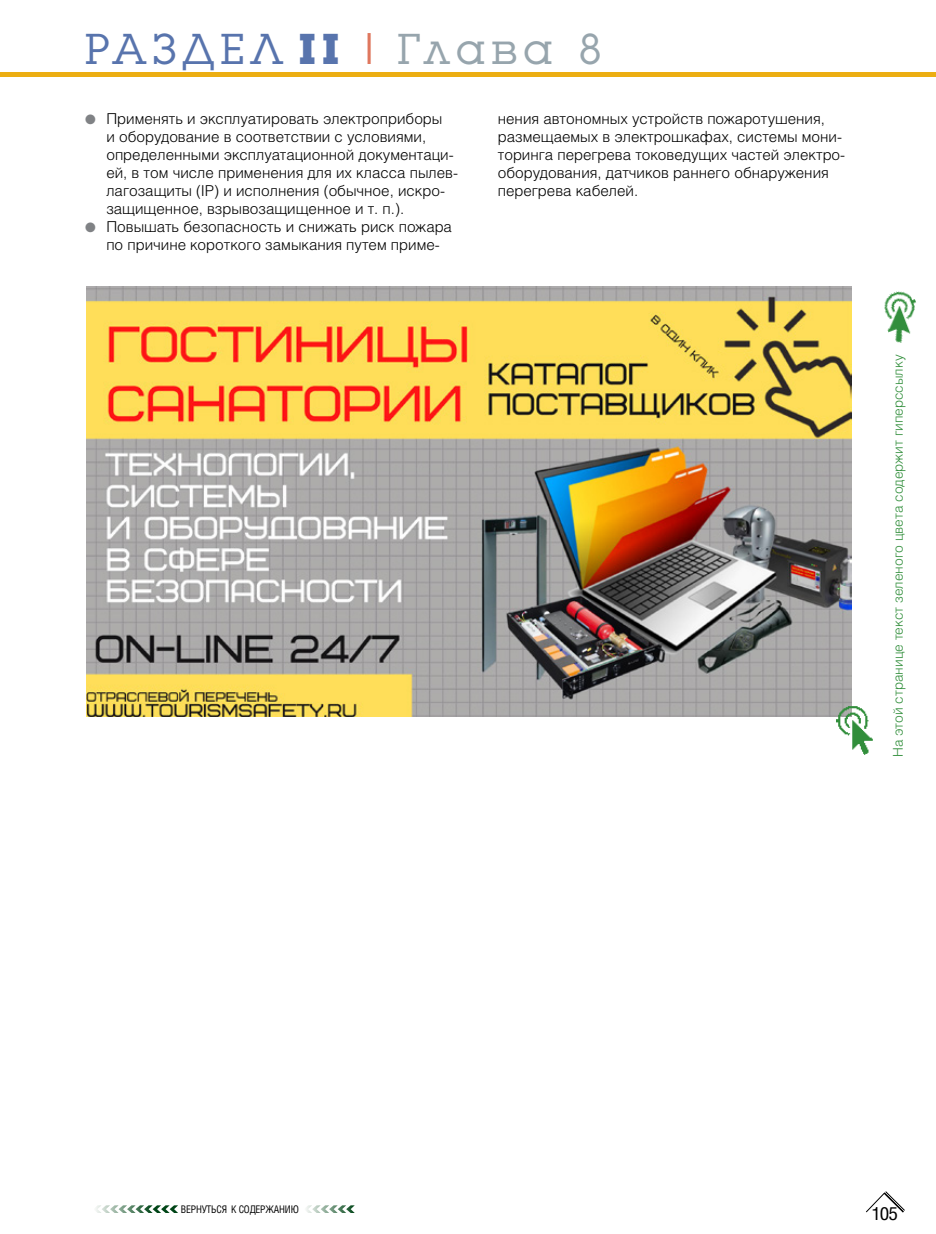
<style>
.page{position:relative;width:936px;height:1234px;background:#fff}
.page>*{position:absolute;margin:0;border:0;box-sizing:border-box;transform-origin:0 0}
.t1{font:300 45px "Luga C Lt";letter-spacing:.14em;color:#5874ad}
.t2{font:condensed 18px "Helios C Cn";color:#000;scale:1.1 1}
.t3{font:300 15px/18px "Helios C Lt";color:#000}
.t4{font:300 13.5px "Helios C Lt";color:#318e3b}
.t5{font:condensed 10.5px "Helios C Cn";letter-spacing:-.02em;color:#000;scale:.96 1}
.s1{font-family:"Luga C";font-weight:700}
.s2{color:#df775e}
.s3{color:#97a5ad}
.s4{color:#808285}
</style>
<div class="page">
<svg style="left:866px;top:1191px;width:39px;height:22px"></svg>
<svg style="left:306px;top:1205px;width:49px;height:7px"></svg>
<svg style="left:96px;top:1205px;width:82px;height:7px"></svg>
<img style="left:884px;top:291px;width:32px;height:52px">
<img style="left:87px;top:286px;width:763px;height:430px">
<img style="left:836px;top:705px;width:37px;height:49px">
<div style="left:0;top:72px;width:935px;height:5px;background:#ecae12"></div>
<h1 class="t1" style="left:85px;top:28px;width:518px">РАЗДЕЛ <span class="s1">II</span> <span class="s2">❘</span> <span class="s3">Глава 8</span></h1>
<p class="t3" style="left:106px;top:110px;width:353px;text-indent:-21px"><span class="s4">●</span> Применять и эксплуатировать электроприборы<br>и оборудование в соответствии с условиями, определенными эксплуатационной документаци&shy;ей, в том числе применения для их класса пылев&shy;лагозащиты (IP) и исполнения (обычное, искро&shy;защищенное, взрывозащищенное и т. п.).</p>
<p class="t3" style="left:106px;top:218px;width:347px;text-indent:-21px"><span class="s4">●</span> Повышать безопасность и снижать риск пожара по причине короткого замыкания путем приме-</p>
<p class="t3" style="left:498px;top:110px;width:349px">нения автономных устройств пожаротушения, размещаемых в электрошкафах, системы мони&shy;торинга перегрева токоведущих частей электро&shy;оборудования, датчиков раннего обнаружения перегрева кабелей.</p>
<p class="t4" style="left:890px;top:757px;width:404px;rotate:-90deg">На этой странице текст зеленого цвета содержит гиперссылку</p>
<p class="t5" style="left:181px;top:1202px;width:124px">ВЕРНУТЬСЯ К СОДЕРЖАНИЮ</p>
<p class="t2" style="left:871px;top:1202px;width:26px">105</p>
</div>
